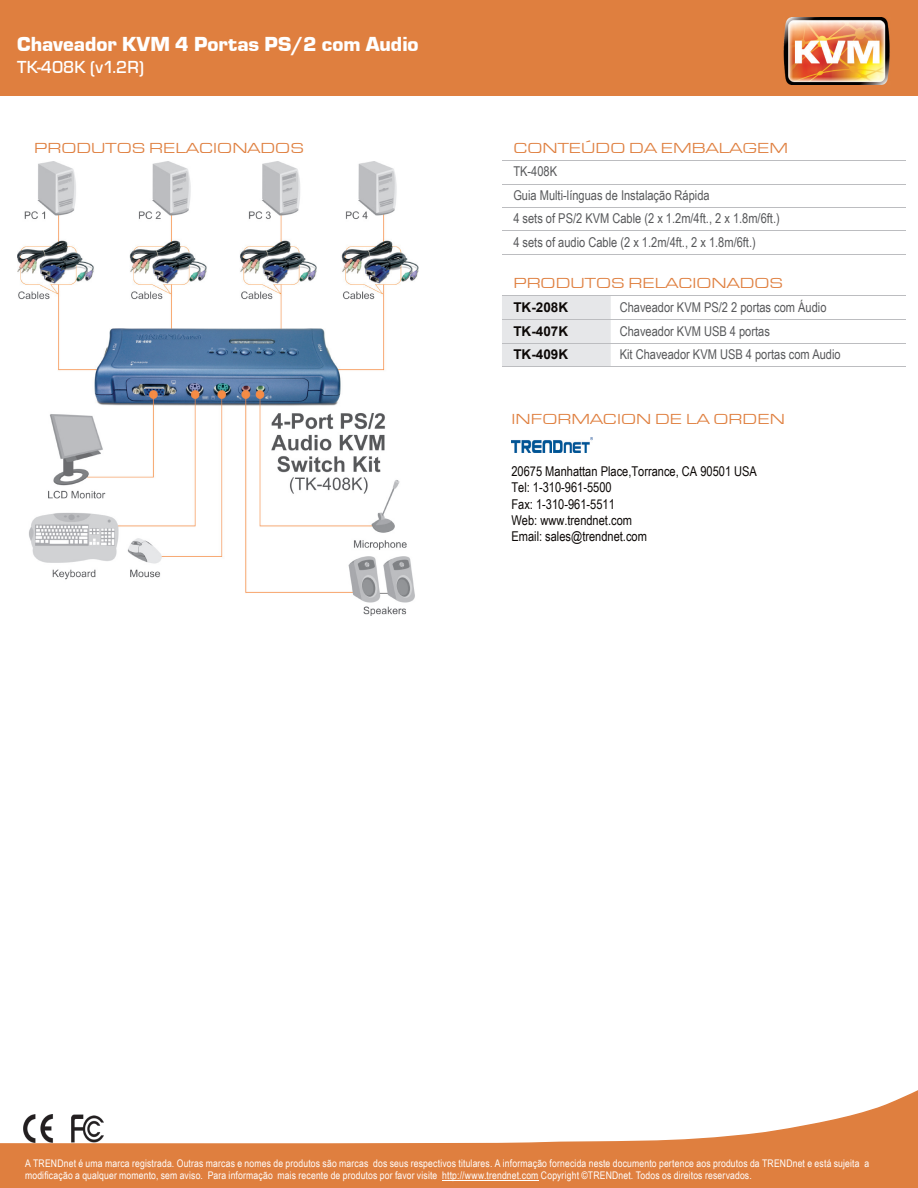
<style>
.page{position:relative;width:918px;height:1188px;background:#fff}
.page>*{position:absolute;margin:0;border:0;box-sizing:border-box;transform-origin:0 0}
.t1{font:21px "Eurostile T Blac";color:#fff}
.t2{font:500 18px "Eurostile T";color:#fff}
.t3{font:15px "Eurostile Extended";color:#df7f3f}
.t4{font:13.5px/24.3px "Arial Narrow";color:#57585a}
.t5{font:13.5px/16.2px "Arial Narrow";color:#0c0806}
.t6{font:700 13.5px "Arial";color:#0c0806}
.t7{font:10.5px/12px "Arial Narrow";letter-spacing:.015em;color:#fff}
</style>
<div class="page">
<div style="left:0;top:0;width:918px;height:95px;background:#df7f3f"></div>
<hr style="left:0;top:94px;width:918px;height:2px;background:#df7f3f">
<svg style="left:0;top:1090px;width:918px;height:98px;fill:#df7f3f"></svg>
<img style="left:511px;top:437px;width:81px;height:15px">
<div style="left:502px;top:297px;width:109px;height:70px;background:#e6e7e9"></div>
<hr style="left:502px;top:160px;width:109px;height:1px;background:#bcbdc0">
<hr style="left:611px;top:160px;width:295px;height:1px;background:#bcbdc0">
<hr style="left:502px;top:184px;width:109px;height:1px;background:#bcbdc0">
<hr style="left:611px;top:184px;width:295px;height:1px;background:#bcbdc0">
<hr style="left:502px;top:207px;width:109px;height:1px;background:#bcbdc0">
<hr style="left:611px;top:207px;width:295px;height:1px;background:#bcbdc0">
<hr style="left:502px;top:231px;width:109px;height:1px;background:#bcbdc0">
<hr style="left:611px;top:231px;width:295px;height:1px;background:#bcbdc0">
<hr style="left:611px;top:296px;width:295px;height:1px;background:#bcbdc0">
<hr style="left:502px;top:255px;width:109px;height:1px;background:#bcbdc0">
<hr style="left:611px;top:255px;width:295px;height:1px;background:#bcbdc0">
<hr style="left:502px;top:296px;width:109px;height:1px;background:#bcbdc0">
<hr style="left:502px;top:320px;width:109px;height:1px;background:#bcbdc0">
<hr style="left:502px;top:343px;width:109px;height:1px;background:#bcbdc0">
<hr style="left:502px;top:367px;width:109px;height:1px;background:#bcbdc0">
<hr style="left:611px;top:320px;width:295px;height:1px;background:#bcbdc0">
<hr style="left:611px;top:343px;width:295px;height:1px;background:#bcbdc0">
<hr style="left:611px;top:367px;width:295px;height:1px;background:#bcbdc0">
<img style="left:784px;top:18px;width:106px;height:66px">
<img style="left:17px;top:161px;width:401px;height:454px">
<hr style="left:442px;top:1180px;width:97px;height:1px;background:#fff">
<h1 class="t1" style="left:17px;top:33px;width:403px">Chaveador KVM 4 Portas PS/2 com Audio</h1>
<h2 class="t2" style="left:17px;top:57px;width:128px">TK-408K (v1.2R)</h2>
<h3 class="t3" style="left:34px;top:140px;width:271px">PRODUTOS RELACIONADOS</h3>
<h3 class="t3" style="left:513px;top:140px;width:276px">CONTEÚDO DA EMBALAGEM</h3>
<p class="t4" style="left:513px;top:159px;width:198px">TK-408K<br>Guia Multi-línguas de Instalação Rápida</p>
<p class="t4" style="left:513px;top:206px;width:268px;line-height:23.4px">4 sets of PS/2 KVM Cable (2 x 1.2m/4ft., 2 x 1.8m/6ft.)<br>4 sets of audio Cable (2 x 1.2m/4ft., 2 x 1.8m/6ft.)</p>
<h3 class="t3" style="left:513px;top:276px;width:271px">PRODUTOS RELACIONADOS</h3>
<p class="t6" style="left:513px;top:298px;width:56px">TK-208K</p>
<p class="t4" style="left:620px;top:294px;width:208px">Chaveador KVM PS/2 2 portas com Áudio</p>
<p class="t6" style="left:513px;top:322px;width:56px">TK-407K</p>
<p class="t4" style="left:620px;top:318px;width:152px">Chaveador KVM USB 4 portas</p>
<p class="t6" style="left:513px;top:345px;width:56px">TK-409K</p>
<p class="t4" style="left:620px;top:342px;width:222px">Kit Chaveador KVM USB 4 portas com Audio</p>
<h3 class="t3" style="left:511px;top:411px;width:275px">INFORMACION DE LA ORDEN</h3>
<p class="t5" style="left:511px;top:463px;width:247px">20675 Manhattan Place,Torrance, CA 90501 USA<br>Tel: 1-310-961-5500<br>Fax: 1-310-961-5511<br>Web: www.trendnet.com<br>Email: sales@trendnet.com</p>
<p class="t7" style="left:25px;top:1157px;width:846px">A TRENDnet é uma marca registrada. Outras marcas e nomes de produtos são marcas dos seus respectivos titulares. A informação fornecida neste documento pertence aos produtos da TRENDnet e está sujeita a modificação a qualquer momento, sem aviso. Para informação mais recente de produtos por favor visite http://www.trendnet.com Copyright ©TRENDnet. Todos os direitos reservados.</p>
</div>
